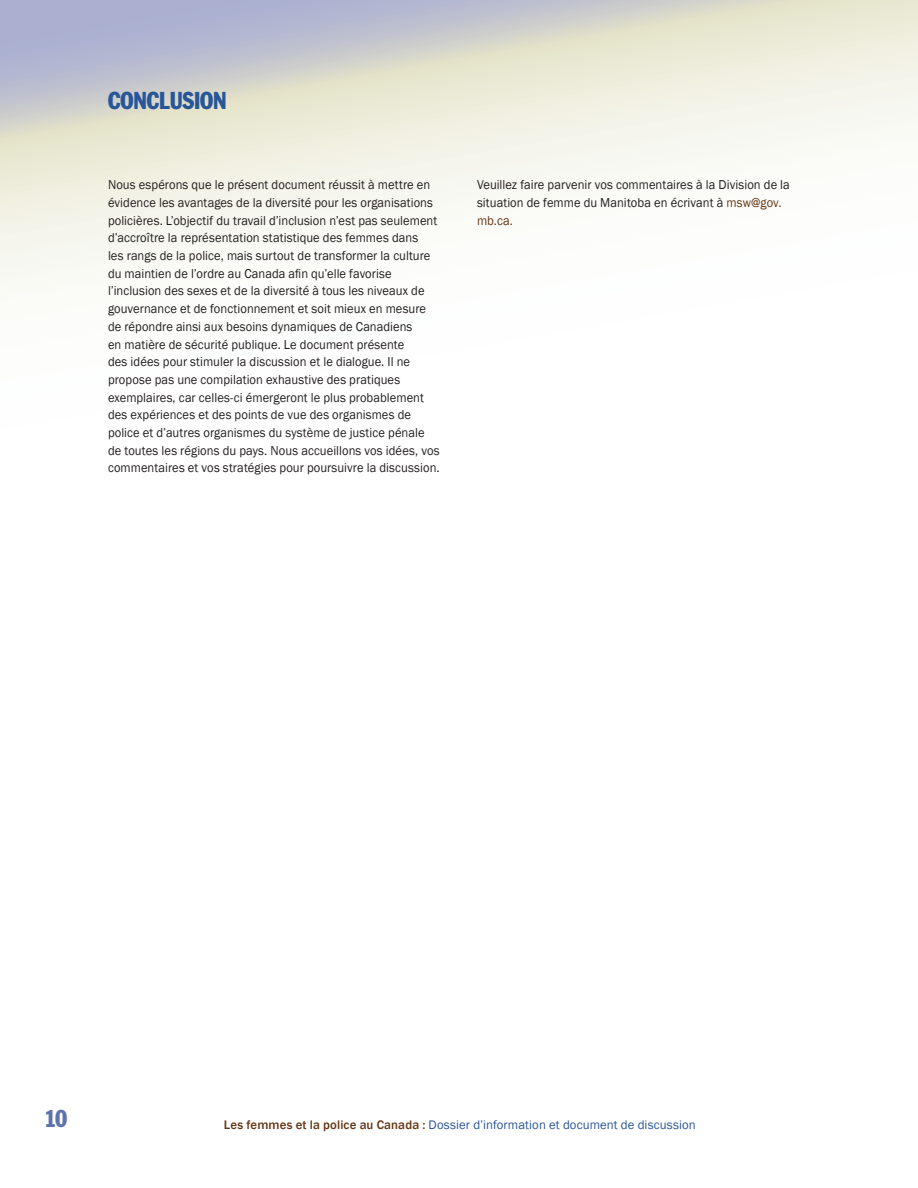
<style>
.page{position:relative;width:918px;height:1188px;background:#fff}
.page>*{position:absolute;margin:0;border:0;box-sizing:border-box;transform-origin:0 0}
.Heading_1{font:condensed 24px "Franklin Gothic";letter-spacing:-.01em;color:#285698;scale:.95 1}
.t1{font:condensed 24px "Franklin Gothic";color:#6072ab;scale:.95 1}
.text{font:13.2px/17.7px "Franklin Gothic";letter-spacing:.005em;color:#231f20;scale:.95 1}
.t2{font:12.75px "Franklin Gothic";letter-spacing:.005em;color:#285698}
.s1{color:#643613}
.s2{font-weight:500;color:#643613}
</style>
<div class="page">
<svg style="left:0;top:0;width:918px;height:291px"></svg>
<p class="Heading_1" style="left:108px;top:85px;width:127px">CONCLUSION</p>
<p class="text" style="left:108px;top:176px;width:351px">Nous espérons que le présent document réussit à mettre en évidence les avantages de la diversité pour les organisations policières. L’objectif du travail d’inclusion n’est pas seulement d’accroître la représentation statistique des femmes dans<br>les rangs de la police, mais surtout de transformer la culture du maintien de l’ordre au Canada afin qu’elle favorise l’inclusion des sexes et de la diversité à tous les niveaux de gouvernance et de fonctionnement et soit mieux en mesure de répondre ainsi aux besoins dynamiques de Canadiens<br>en matière de sécurité publique. Le document présente<br>des idées pour stimuler la discussion et le dialogue. Il ne propose pas une compilation exhaustive des pratiques exemplaires, car celles-ci émergeront le plus probablement des expériences et des points de vue des organismes de police et d’autres organismes du système de justice pénale de toutes les régions du pays. Nous accueillons vos idées, vos commentaires et vos stratégies pour poursuivre la discussion.</p>
<p class="text" style="left:477px;top:176px;width:331px">Veuillez faire parvenir vos commentaires à la Division de la situation de femme du Manitoba en écrivant à <span class="s1">msw@gov. mb.ca.</span></p>
<h1 class="t1" style="left:44px;top:1104px;width:26px">10</h1>
<p class="t2" style="left:224px;top:1116px;width:473px"><span class="s2">Les femmes et la police au Canada :</span> Dossier d’information et document de discussion</p>
</div>
